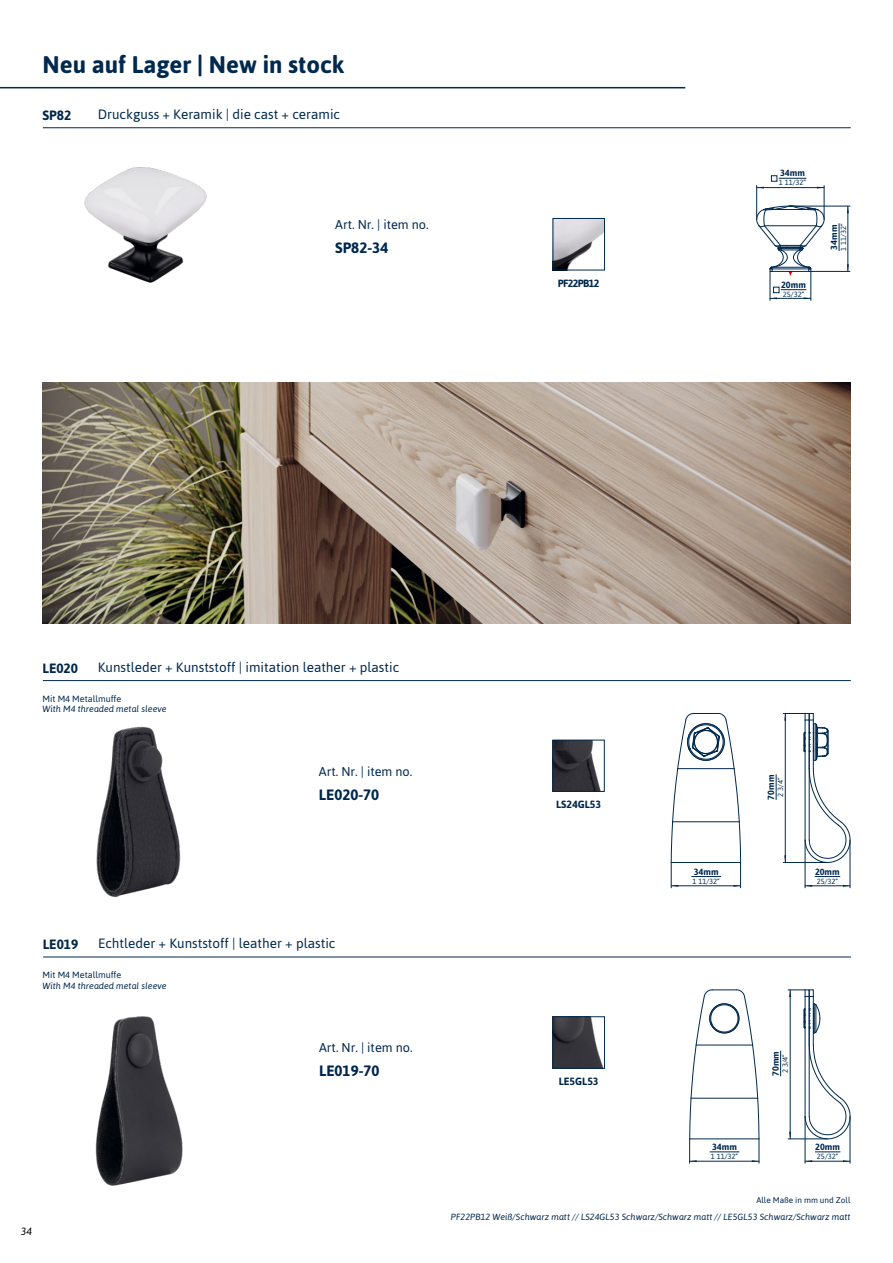
<style>
.page{position:relative;width:893px;height:1263px;background:#fff}
.page>*{position:absolute;margin:0;border:0;box-sizing:border-box;transform-origin:0 0}
.t1{font:700 24px "Asap";color:#00294e}
.t2{font:700 15px "Asap";color:#01274d}
.t3{font:13.5px "Asap";color:#00294e}
.t4{font:700 13.5px "Asap";color:#01274d}
.t5{font:12.75px "Asap";color:#01274d}
.t6{font:700 10.5px "Asap";color:#01274d}
.t7{font:700 10.5px "Asap";letter-spacing:-.06em;color:#01274d}
.t8{font:italic 10.5px "Asap";color:#000}
.t9{font:italic 9px "Asap";color:#00294e}
.t10{font:italic 9px "Asap";color:#01274d}
.t11{font:700 9px "Asap";color:#00294e}
.t12{font:9px "Asap";color:#01274d}
.t13{font:8.25px "Asap";color:#01274d}
.t14{font:7.5px "Asap";color:#00294e}
</style>
<div class="page">
<hr style="left:848px;top:206px;width:1px;height:65px;background:#00294e">
<hr style="left:811px;top:271px;width:39px;height:1px;background:#00294e">
<hr style="left:790px;top:206px;width:60px;height:1px;background:#00294e">
<svg style="left:847px;top:206px;width:2px;height:7px"></svg>
<svg style="left:847px;top:264px;width:2px;height:7px"></svg>
<hr style="left:757px;top:187px;width:67px;height:1px;background:#00294e">
<hr style="left:824px;top:185px;width:1px;height:34px;background:#00294e">
<hr style="left:756px;top:185px;width:1px;height:34px;background:#00294e">
<svg style="left:671px;top:713px;width:70px;height:175px"></svg>
<hr style="left:785px;top:713px;width:1px;height:149px;background:#00294e">
<hr style="left:783px;top:862px;width:44px;height:1px;background:#00294e">
<hr style="left:805px;top:885px;width:45px;height:1px;background:#00294e">
<hr style="left:805px;top:840px;width:1px;height:48px;background:#00294e">
<hr style="left:850px;top:840px;width:1px;height:48px;background:#00294e">
<svg style="left:843px;top:885px;width:7px;height:2px"></svg>
<svg style="left:805px;top:885px;width:7px;height:2px"></svg>
<hr style="left:805px;top:720px;width:1px;height:120px;background:#00294e">
<hr style="left:809px;top:720px;width:1px;height:49px;background:#00294e">
<hr style="left:813px;top:720px;width:1px;height:49px;background:#00294e">
<svg style="left:783px;top:713px;width:46px;height:48px"></svg>
<svg style="left:805px;top:768px;width:46px;height:95px"></svg>
<hr style="left:790px;top:990px;width:1px;height:149px;background:#00294e">
<hr style="left:788px;top:1138px;width:39px;height:1px;background:#00294e">
<svg style="left:789px;top:1132px;width:2px;height:7px"></svg>
<hr style="left:805px;top:1161px;width:45px;height:1px;background:#00294e">
<hr style="left:805px;top:1116px;width:1px;height:47px;background:#00294e">
<hr style="left:850px;top:1116px;width:1px;height:47px;background:#00294e">
<svg style="left:843px;top:1160px;width:7px;height:2px"></svg>
<svg style="left:805px;top:1160px;width:7px;height:2px"></svg>
<svg style="left:803px;top:1003px;width:17px;height:31px"></svg>
<hr style="left:805px;top:996px;width:1px;height:120px;background:#00294e">
<hr style="left:809px;top:996px;width:1px;height:49px;background:#00294e">
<svg style="left:788px;top:989px;width:26px;height:8px"></svg>
<hr style="left:813px;top:996px;width:1px;height:49px;background:#00294e">
<svg style="left:805px;top:1044px;width:46px;height:95px"></svg>
<hr style="left:0;top:87px;width:685px;height:1px;background:#00294e">
<img style="left:555px;top:742px;width:45px;height:47px">
<div style="left:553px;top:740px;width:51px;height:51px;border:1px solid #00294e"></div>
<hr style="left:43px;top:680px;width:808px;height:1px;background:#00294e">
<img style="left:555px;top:1018px;width:48px;height:48px">
<div style="left:553px;top:1016px;width:52px;height:52px;border:1px solid #00294e"></div>
<hr style="left:43px;top:957px;width:808px;height:1px;background:#00294e">
<img style="left:43px;top:383px;width:807px;height:240px">
<hr style="left:43px;top:127px;width:808px;height:1px;background:#00294e">
<hr style="left:691px;top:876px;width:30px;height:1px;background:#00294e">
<svg style="left:689px;top:989px;width:71px;height:174px"></svg>
<svg style="left:776px;top:774px;width:1px;height:26px"></svg>
<svg style="left:780px;top:1051px;width:1px;height:25px"></svg>
<img style="left:555px;top:220px;width:48px;height:48px">
<div style="left:553px;top:218px;width:52px;height:52px;border:1px solid #00294e"></div>
<svg style="left:815px;top:876px;width:25px;height:1px"></svg>
<svg style="left:815px;top:1151px;width:25px;height:1px"></svg>
<img style="left:84px;top:167px;width:123px;height:116px">
<img style="left:96px;top:726px;width:85px;height:172px">
<img style="left:95px;top:1016px;width:88px;height:170px">
<svg style="left:771px;top:176px;width:35px;height:5px"></svg>
<svg style="left:839px;top:223px;width:1px;height:28px"></svg>
<svg style="left:756px;top:205px;width:69px;height:95px"></svg>
<h1 class="t1" style="left:43px;top:50px;width:303px">Neu auf Lager | New in stock</h1>
<p class="t4" style="left:43px;top:107px;width:30px">SP82</p>
<p class="t3" style="left:98px;top:106px;width:244px">Druckguss + Keramik | die cast + ceramic</p>
<p class="t5" style="left:335px;top:217px;width:95px">Art. Nr. | item no.</p>
<p class="t2" style="left:335px;top:239px;width:54px">SP82-34</p>
<p class="t7" style="left:558px;top:277px;width:43px">PF22PB12</p>
<p class="t11" style="left:780px;top:168px;width:26px">34mm</p>
<p class="t14" style="left:779px;top:178px;width:29px">1 11/32“</p>
<p class="t11" style="left:781px;top:279px;width:26px">20mm</p>
<p class="t14" style="left:783px;top:290px;width:23px">25/32“</p>
<p class="t11" style="left:829px;top:250px;width:26px;rotate:-90deg">34mm</p>
<p class="t14" style="left:839px;top:251px;width:29px;rotate:-90deg">1 11/32“</p>
<p class="t4" style="left:43px;top:660px;width:37px">LE020</p>
<p class="t3" style="left:98px;top:659px;width:303px">Kunstleder + Kunststoff | imitation leather + plastic</p>
<p class="t12" style="left:43px;top:693px;width:80px">Mit M4 Metallmuffe</p>
<p class="t10" style="left:43px;top:704px;width:126px">With M4 threaded metal sleeve</p>
<p class="t5" style="left:319px;top:764px;width:95px">Art. Nr. | item no.</p>
<p class="t2" style="left:319px;top:786px;width:62px">LE020-70</p>
<p class="t4" style="left:43px;top:936px;width:37px">LE019</p>
<p class="t3" style="left:98px;top:935px;width:239px">Echtleder + Kunststoff | leather + plastic</p>
<p class="t12" style="left:43px;top:969px;width:80px">Mit M4 Metallmuffe</p>
<p class="t10" style="left:43px;top:980px;width:126px">With M4 threaded metal sleeve</p>
<p class="t5" style="left:319px;top:1040px;width:95px">Art. Nr. | item no.</p>
<p class="t2" style="left:319px;top:1062px;width:62px">LE019-70</p>
<p class="t8" style="left:21px;top:1225px;width:13px">34</p>
<p class="t6" style="left:556px;top:798px;width:46px">LS24GL53</p>
<p class="t6" style="left:559px;top:1075px;width:41px">LE5GL53</p>
<p class="t11" style="left:694px;top:866px;width:26px">34mm</p>
<p class="t14" style="left:693px;top:877px;width:29px">1 11/32“</p>
<p class="t11" style="left:766px;top:799px;width:26px;rotate:-90deg">70mm</p>
<p class="t14" style="left:776px;top:797px;width:21px;rotate:-90deg">2 3/4“</p>
<p class="t11" style="left:815px;top:866px;width:26px">20mm</p>
<p class="t14" style="left:817px;top:877px;width:23px">25/32“</p>
<p class="t11" style="left:712px;top:1141px;width:26px">34mm</p>
<p class="t14" style="left:711px;top:1152px;width:29px">1 11/32“</p>
<p class="t11" style="left:770px;top:1076px;width:26px;rotate:-90deg">70mm</p>
<p class="t14" style="left:781px;top:1073px;width:21px;rotate:-90deg">2 3/4“</p>
<p class="t11" style="left:815px;top:1141px;width:26px">20mm</p>
<p class="t14" style="left:817px;top:1152px;width:23px">25/32“</p>
<p class="t13" style="left:756px;top:1196px;width:96px">Alle Maße in mm und Zoll</p>
<p class="t9" style="left:451px;top:1212px;width:401px">PF22PB12 Weiß/Schwarz matt // LS24GL53 Schwarz/Schwarz matt // LE5GL53 Schwarz/Schwarz matt</p>
</div>
